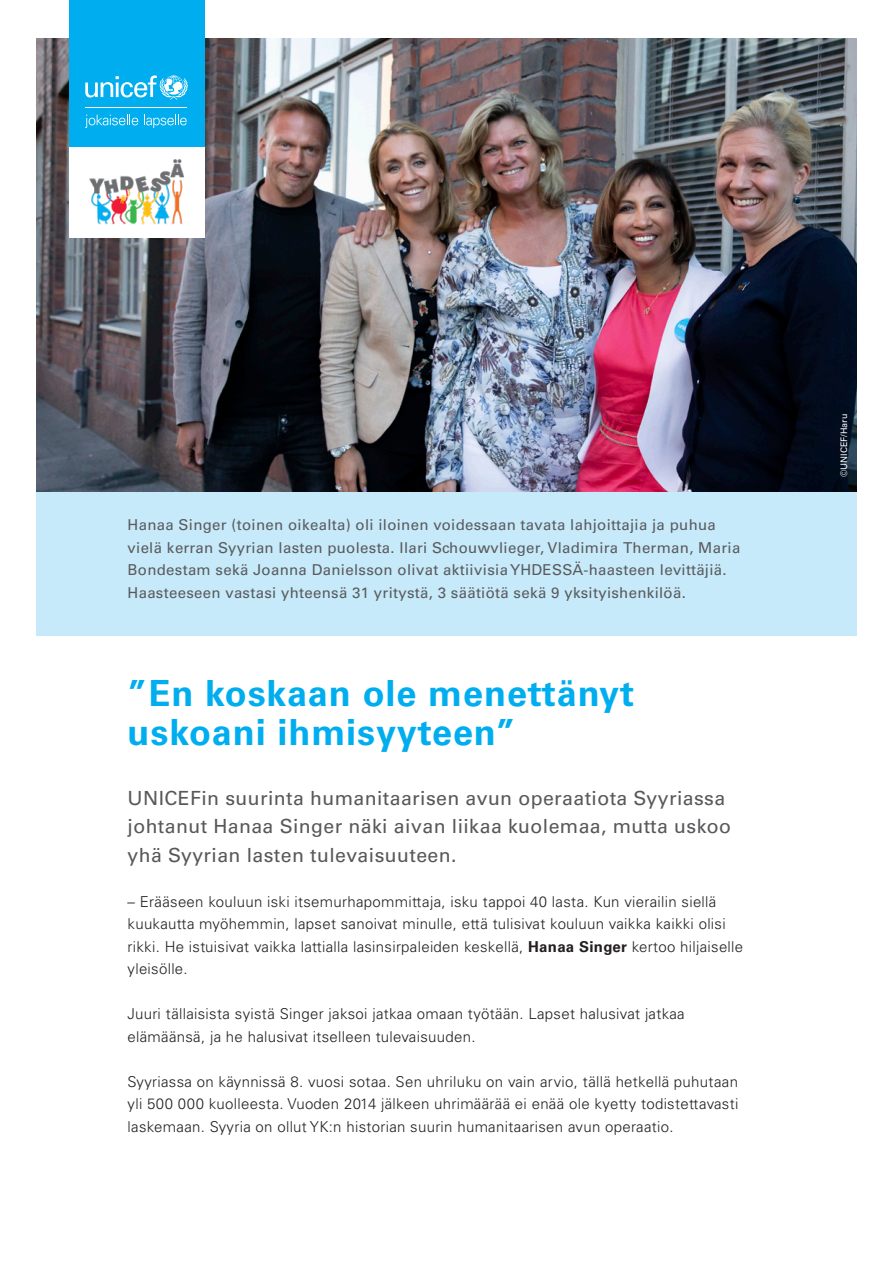
<style>
.page{position:relative;width:893px;height:1263px;background:#fff}
.page>*{position:absolute;margin:0;border:0;box-sizing:border-box;transform-origin:0 0}
.otsikko1{font:700 36px/39px "Univers LT Std";letter-spacing:.025em;color:#00aeef}
.inkku{font:19.5px/28.5px "Univers LT Std";letter-spacing:.02em;color:#57585a}
.leipis{font:300 15px/22.5px "Univers LT Std";letter-spacing:.02em;color:#231f20}
.kuvateksti_harmaa{font:15px/22.5px "Univers LT Std";letter-spacing:.02em;color:#5a5a5d}
.credu{font:9px "Univers LT Std";color:#fff}
.s1{font-weight:700}
</style>
<div class="page">
<div style="left:36px;top:481px;width:821px;height:155px;background:#c6eafa"></div>
<img style="left:36px;top:38px;width:821px;height:453px">
<div style="left:69px;top:0;width:135px;height:149px;background:#00aeef"></div>
<div style="left:69px;top:147px;width:135px;height:91px;background:#fff"></div>
<svg style="left:85px;top:75px;width:103px;height:25px"></svg>
<hr style="left:85px;top:107px;width:102px;height:1px;background:#fff">
<svg style="left:85px;top:115px;width:53px;height:13px"></svg>
<svg style="left:144px;top:115px;width:43px;height:13px"></svg>
<img style="left:89px;top:159px;width:95px;height:66px">
<p class="kuvateksti_harmaa" style="left:128px;top:514px;width:614px">Hanaa Singer (toinen oikealta) oli iloinen voidessaan tavata lahjoittajia ja puhua vielä kerran Syyrian lasten puolesta. Ilari Schouwvlieger, Vladimira Therman, Maria Bondestam sekä Joanna Danielsson olivat aktiivisia YHDESSÄ-haasteen levittäjiä.<br>Haasteeseen vastasi yhteensä 31 yritystä, 3 säätiötä sekä 9 yksityishenkilöä.</p>
<p class="otsikko1" style="left:128px;top:674px;width:508px">”En koskaan ole menettänyt uskoani ihmisyyteen”</p>
<p class="inkku" style="left:128px;top:784px;width:605px">UNICEFin suurinta humanitaarisen avun operaatiota Syyriassa johtanut Hanaa Singer näki aivan liikaa kuolemaa, mutta uskoo yhä Syyrian lasten tulevaisuuteen.</p>
<p class="leipis" style="left:128px;top:890px;width:617px">– Erääseen kouluun iski itsemurhapommittaja, isku tappoi 40 lasta. Kun vierailin siellä kuukautta myöhemmin, lapset sanoivat minulle, että tulisivat kouluun vaikka kaikki olisi rikki. He istuisivat vaikka lattialla lasinsirpaleiden keskellä, <span class="s1">Hanaa Singer</span> kertoo hiljaiselle yleisölle.</p>
<p class="leipis" style="left:128px;top:1003px;width:559px">Juuri tällaisista syistä Singer jaksoi jatkaa omaan työtään. Lapset halusivat jatkaa elämäänsä, ja he halusivat itselleen tulevaisuuden.</p>
<p class="leipis" style="left:128px;top:1070px;width:612px;text-align:justify">Syyriassa on käynnissä 8. vuosi sotaa. Sen uhriluku on vain arvio, tällä hetkellä puhutaan yli 500 000 kuolleesta. Vuoden 2014 jälkeen uhrimäärää ei enää ole kyetty todistettavasti laskemaan. Syyria on ollut YK:n historian suurin humanitaarisen avun operaatio.</p>
<p class="credu" style="left:838px;top:477px;width:65px;rotate:-90deg">©UNICEF/Haru</p>
</div>
